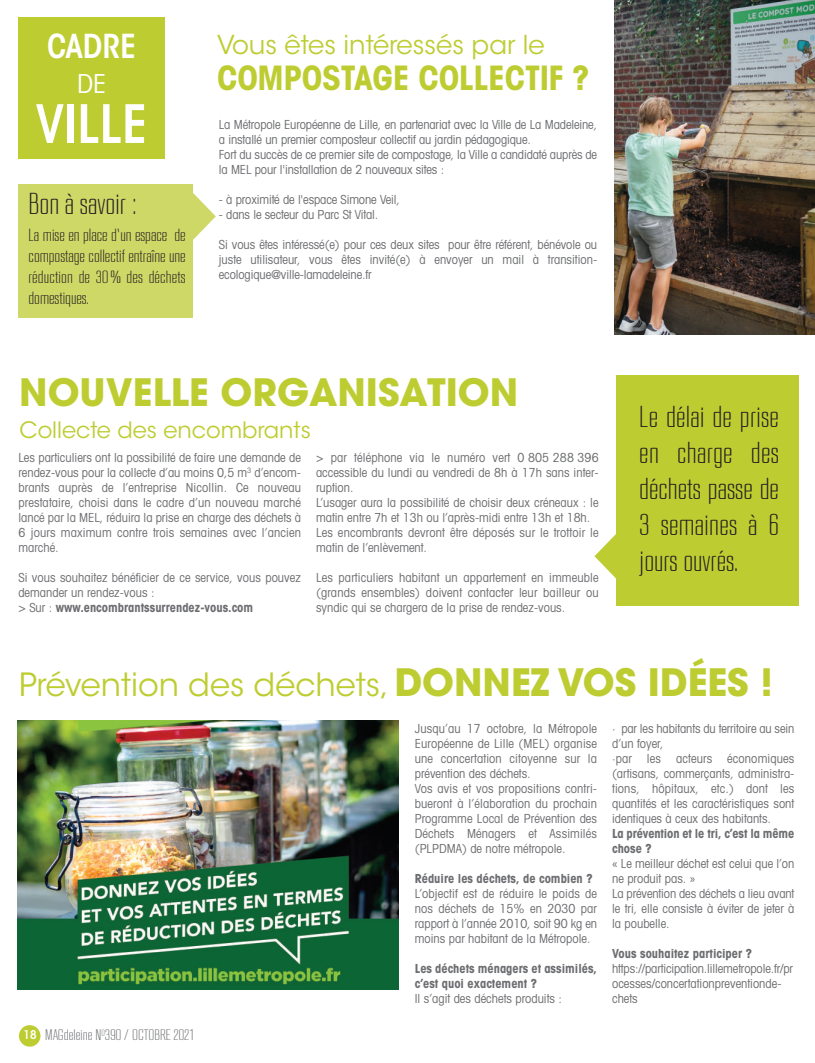
<style>
.page{position:relative;width:815px;height:1063px;background:#fff}
.page>*{position:absolute;margin:0;border:0;box-sizing:border-box;transform-origin:0 0}
.t1{font:600 condensed 52.38px "ITC Avant Garde Std";color:#fff}
.t2{font:700 37.5px "Avant Garde";color:#bdcd31}
.t3{font:700 condensed 33.75px "Avant Garde LT";letter-spacing:-.01em;color:#bdcd31}
.t4{font:600 condensed 32.75px "ITC Avant Garde Std";color:#fff}
.t5{font:31.88px "ITC Avant Garde Std";color:#bdcd31}
.t6{font:300 30px/36px "RB No 2";color:#231f20;text-align:justify}
.t7{font:condensed 26.25px "Avant Garde LT";color:#fff}
.t8{font:25.88px "ITC Avant Garde Std";color:#bdcd31}
.t9{font:22.5px "ITC Avant Garde Std";color:#bdcd31}
.t10{font:300 17.5px/21px "RB No 2";color:#231f20;text-align:justify}
.t11{font:300 15.12px "RB No 2";color:#6c6d70}
.t12{font:condensed 12.5px/15px "Avant Garde LT";color:#6c6d70}
.t13{font:700 condensed 12.5px/15px "Avant Garde LT";color:#6c6d70}
.s1{font-weight:700}
.s2{font-weight:700;font-size:37.5px}
.s3{font-family:"ITC Avant Garde Std";font-weight:600;font-stretch:condensed;font-size:12px;color:#fff}
</style>
<div class="page">
<img style="left:615px;top:0;width:200px;height:334px">
<div style="left:19px;top:1025px;width:21px;height:22px;background:#bdcd31;border-radius:50%"></div>
<img style="left:18px;top:721px;width:381px;height:269px">
<div style="left:616px;top:375px;width:182px;height:231px;background:#bdcd31"></div>
<div style="left:18px;top:185px;width:175px;height:133px;background:#ced867"></div>
<svg style="left:193px;top:193px;width:23px;height:47px"></svg>
<svg style="left:594px;top:534px;width:22px;height:45px"></svg>
<div style="left:18px;top:18px;width:147px;height:141px;background:#bdcd31"></div>
<h3 class="t4" style="left:47px;top:34px;width:91px">CADRE</h3>
<h3 class="t7" style="left:77px;top:74px;width:31px">DE</h3>
<h1 class="t1" style="left:36px;top:104px;width:113px">VILLE</h1>
<h3 class="t6" style="left:29px;top:188px;width:111px">Bon à savoir :</h3>
<h3 class="t10" style="left:29px;top:226px;width:159px">La mise en place d’un espace de compostage collectif entraîne une réduction de 30 % des déchets domestiques.</h3>
<h3 class="t8" style="left:217px;top:35px;width:329px">Vous êtes intéressés par le</h3>
<h3 class="t3" style="left:217px;top:66px;width:374px">COMPOSTAGE COLLECTIF ?</h3>
<p class="t12" style="left:219px;top:119px;width:380px">La Métropole Européenne de Lille, en partenariat avec la Ville de La Madeleine, a installé un premier composteur collectif au jardin pédagogique.<br>Fort du succès de ce premier site de compostage, la Ville a candidaté auprès de la MEL pour l'installation de 2 nouveaux sites :</p>
<p class="t12" style="left:219px;top:194px;width:182px">- à proximité de l'espace Simone Veil,</p>
<p class="t12" style="left:219px;top:209px;width:161px">- dans le secteur du Parc St Vital.</p>
<p class="t12" style="left:219px;top:239px;width:380px;text-align:justify">Si vous êtes intéressé(e) pour ces deux sites pour être référent, bénévole ou juste utilisateur, vous êtes invité(e) à envoyer un mail à transition&shy;ecologique@ville-lamadeleine.fr</p>
<h2 class="t2" style="left:19px;top:378px;width:500px">NOUVELLE ORGANISATION</h2>
<h3 class="t9" style="left:20px;top:421px;width:293px">Collecte des encombrants</h3>
<p class="t12" style="left:18px;top:451px;width:284px;text-align:justify">Les particuliers ont la possibilité de faire une demande de rendez-vous pour la collecte d’au moins 0,5 m<sup>3</sup> d’encom&shy;brants auprès de l’entreprise Nicollin. Ce nouveau prestataire, choisi dans le cadre d’un nouveau marché lancé par la MEL, réduira la prise en charge des déchets à 6 jours maximum contre trois semaines avec l’ancien marché.</p>
<p class="t12" style="left:18px;top:571px;width:284px">Si vous souhaitez bénéficier de ce service, vous pouvez demander un rendez-vous :<br>&gt; Sur : <span class="s1">www.encombrantssurrendez-vous.com</span></p>
<p class="t12" style="left:316px;top:451px;width:284px">&gt; par téléphone via le numéro vert 0 805 288 396 accessible du lundi au vendredi de 8h à 17h sans inter&shy;ruption.<br>L’usager aura la possibilité de choisir deux créneaux : le matin entre 7h et 13h ou l’après-midi entre 13h et 18h.<br>Les encombrants devront être déposés sur le trottoir le matin de l’enlèvement.</p>
<p class="t12" style="left:316px;top:571px;width:284px;text-align:justify">Les particuliers habitant un appartement en immeuble (grands ensembles) doivent contacter leur bailleur ou syndic qui se chargera de la prise de rendez-vous.</p>
<h3 class="t6" style="left:639px;top:401px;width:141px">Le délai de prise en charge des déchets passe de 3 semaines à 6 jours ouvrés.</h3>
<h3 class="t5" style="left:19px;top:672px;width:755px">Prévention des déchets, <span class="s2">DONNEZ VOS IDÉES !</span></h3>
<p class="t11" style="left:24px;top:1030px;width:173px"><span class="s3">18</span> MAGdeleine N<sup>O</sup>390 / OCTOBRE 2021</p>
<p class="t12" style="left:415px;top:722px;width:184px">Jusqu’au 17 octobre, la Métropole<br>Européenne de Lille (MEL) organise une concertation citoyenne sur la prévention des déchets.<br>Vos avis et vos propositions contri&shy;bueront à l’élaboration du prochain<br>Programme Local de Prévention des<br>Déchets Ménagers et Assimilés (PLPDMA) de notre métropole.</p>
<p class="t13" style="left:415px;top:872px;width:179px">Réduire les déchets, de combien ?</p>
<p class="t12" style="left:415px;top:887px;width:184px;text-align:justify">L’objectif est de réduire le poids de nos déchets de 15% en 2030 par rapport à l’année 2010, soit 90 kg en moins par habitant de la Métropole.</p>
<p class="t13" style="left:415px;top:962px;width:184px">Les déchets ménagers et assimilés, c’est quoi exactement ?</p>
<p class="t12" style="left:415px;top:992px;width:149px">Il s’agit des déchets produits :</p>
<p class="t12" style="left:612px;top:722px;width:184px">· par les habitants du territoire au sein d’un foyer,<br>·par les acteurs économiques (artisans, commerçants, administra&shy;tions, hôpitaux, etc.) dont les quantités et les caractéristiques sont identiques à ceux des habitants.</p>
<p class="t13" style="left:612px;top:827px;width:184px">La prévention et le tri, c’est la même chose ?</p>
<p class="t12" style="left:612px;top:857px;width:184px">« Le meilleur déchet est celui que l’on ne produit pas. »<br>La prévention des déchets a lieu avant le tri, elle consiste à éviter de jeter à la poubelle.</p>
<p class="t13" style="left:612px;top:947px;width:141px">Vous souhaitez participer ?</p>
<p class="t12" style="left:612px;top:962px;width:182px">https://participation.lillemetropole.fr/pr ocesses/concertationpreventionde&shy;chets</p>
</div>
